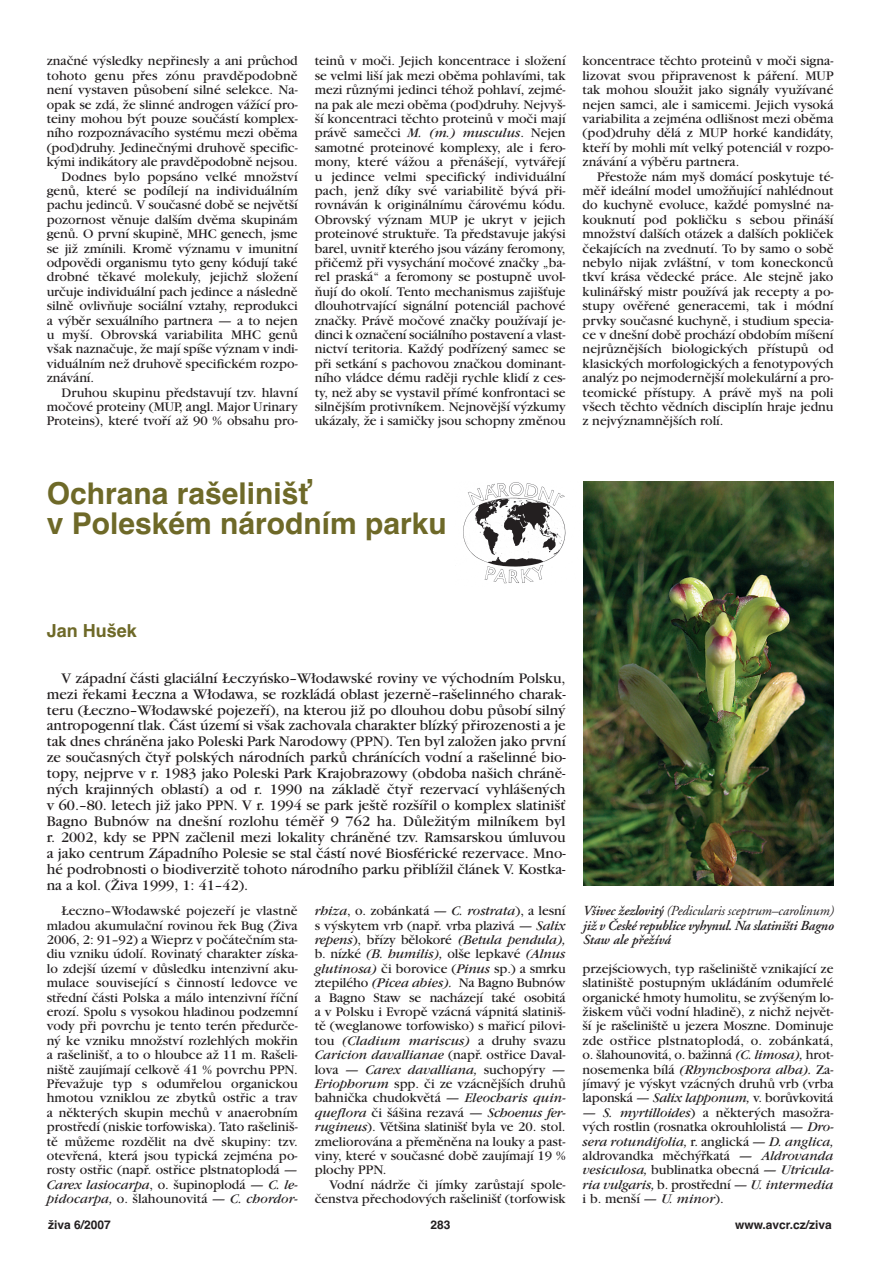
<style>
.page{position:relative;width:893px;height:1263px;background:#fff}
.page>*{position:absolute;margin:0;border:0;box-sizing:border-box;transform-origin:0 0}
.t1{font:700 30px/30px "Helvetica CE";color:#6e6928}
.t2{font:700 18px "Helvetica CE";color:#6e6928}
.t3{font:15.3px/15.9px "Garamond CE";color:#231f20;text-align:justify}
.t4{font:13.8px/14.4px "Garamond CE";color:#231f20;text-align:justify}
.t5{font:italic 600 13.8px/14.4px "Adobe Garamond CE";letter-spacing:-.015em;color:#231f20;text-align:justify}
.t6{font:700 12px "Helvetica CE";color:#231f20}
.s1{font-style:italic}
.s2{font-weight:400}
</style>
<div class="page">
<img style="left:463px;top:482px;width:103px;height:102px">
<img style="left:583px;top:482px;width:251px;height:403px">
<p class="t4" style="left:47px;top:55px;width:252px">značné výsledky nepřinesly a ani průchod</p>
<p class="t4" style="left:47px;top:70px;width:252px">tohoto genu přes zónu pravděpodobně</p>
<p class="t4" style="left:47px;top:84px;width:252px">není vystaven působení silné selekce. Na-</p>
<p class="t4" style="left:47px;top:98px;width:252px">opak se zdá, že slinné androgen vážící pro-</p>
<p class="t4" style="left:47px;top:113px;width:252px">teiny mohou být pouze součástí komplex-</p>
<p class="t4" style="left:47px;top:127px;width:252px">ního rozpoznávacího systému mezi oběma</p>
<p class="t4" style="left:47px;top:142px;width:252px">(pod)druhy. Jedinečnými druhově specific-</p>
<p class="t4" style="left:47px;top:156px;width:252px">kými indikátory ale pravděpodobně nejsou.</p>
<p class="t4" style="left:62px;top:170px;width:238px">Dodnes bylo popsáno velké množství</p>
<p class="t4" style="left:47px;top:185px;width:252px">genů, které se podílejí na individuálním</p>
<p class="t4" style="left:47px;top:199px;width:252px">pachu jedinců. V současné době se největší</p>
<p class="t4" style="left:47px;top:214px;width:252px">pozornost věnuje dalším dvěma skupinám</p>
<p class="t4" style="left:47px;top:228px;width:252px">genů. O první skupině, MHC genech, jsme</p>
<p class="t4" style="left:47px;top:242px;width:252px">se již zmínili. Kromě významu v imunitní</p>
<p class="t4" style="left:47px;top:257px;width:252px">odpovědi organismu tyto geny kódují také</p>
<p class="t4" style="left:47px;top:271px;width:252px">drobné těkavé molekuly, jejichž složení</p>
<p class="t4" style="left:47px;top:286px;width:252px">určuje individuální pach jedince a následně</p>
<p class="t4" style="left:47px;top:300px;width:252px">silně ovlivňuje sociální vztahy, reprodukci</p>
<p class="t4" style="left:47px;top:314px;width:252px">a výběr sexuálního partnera — a to nejen</p>
<p class="t4" style="left:47px;top:329px;width:252px">u myší. Obrovská variabilita MHC genů</p>
<p class="t4" style="left:47px;top:343px;width:252px">však naznačuje, že mají spíše význam v indi-</p>
<p class="t4" style="left:47px;top:358px;width:252px">viduálním než druhově specifickém rozpo-</p>
<p class="t4" style="left:47px;top:372px;width:49px">znávání.</p>
<p class="t4" style="left:62px;top:386px;width:238px">Druhou skupinu představují tzv. hlavní</p>
<p class="t4" style="left:47px;top:401px;width:252px">močové proteiny (MUP, angl. Major Urinary</p>
<p class="t4" style="left:47px;top:415px;width:252px">Proteins), které tvoří až 90 % obsahu pro-</p>
<p class="t4" style="left:315px;top:55px;width:252px">teinů v moči. Jejich koncentrace i složení se velmi liší jak mezi oběma pohlavími, tak mezi různými jedinci téhož pohlaví, zejmé&shy;na pak ale mezi oběma (pod)druhy. Nejvyš&shy;ší koncentraci těchto proteinů v moči mají právě samečci <span class="s1">M. (m.) musculus</span>. Nejen samotné proteinové komplexy, ale i fero&shy;mony, které vážou a přenášejí, vytvářejí u jedince velmi specifický individuální pach, jenž díky své variabilitě bývá při&shy;rovnáván k originálnímu čárovému kódu.<br>Obrovský význam MUP je ukryt v jejich proteinové struktuře. Ta představuje jakýsi barel, uvnitř kterého jsou vázány feromony, přičemž při vysychání močové značky „ba&shy;rel praská“ a feromony se postupně uvol&shy;ňují do okolí. Tento mechanismus zajišťuje dlouhotrvající signální potenciál pachové značky. Právě močové značky používají je&shy;dinci k označení sociálního postavení a vlast&shy;nictví teritoria. Každý podřízený samec se při setkání s pachovou značkou dominant&shy;ního vládce dému raději rychle klidí z ces&shy;ty, než aby se vystavil přímé konfrontaci se silnějším protivníkem. Nejnovější výzkumy ukázaly, že i samičky jsou schopny změnou</p>
<p class="t4" style="left:583px;top:55px;width:252px">koncentrace těchto proteinů v moči signa&shy;lizovat svou připravenost k páření. MUP tak mohou sloužit jako signály využívané nejen samci, ale i samicemi. Jejich vysoká variabilita a zejména odlišnost mezi oběma (pod)druhy dělá z MUP horké kandidáty, kteří by mohli mít velký potenciál v rozpo&shy;znávání a výběru partnera.</p>
<p class="t4" style="left:583px;top:170px;width:252px;text-indent:15px">Přestože nám myš domácí poskytuje té&shy;měř ideální model umožňující nahlédnout do kuchyně evoluce, každé pomyslné na&shy;kouknutí pod pokličku s sebou přináší množství dalších otázek a dalších pokliček čekajících na zvednutí. To by samo o sobě nebylo nijak zvláštní, v tom koneckonců tkví krása vědecké práce. Ale stejně jako kulinářský mistr používá jak recepty a po&shy;stupy ověřené generacemi, tak i módní prvky současné kuchyně, i studium specia&shy;ce v dnešní době prochází obdobím míšení nejrůznějších biologických přístupů od klasických morfologických a fenotypových analýz po nejmodernější molekulární a pro&shy;teomické přístupy. A právě myš na poli všech těchto vědních disciplín hraje jednu z nejvýznamnějších rolí.</p>
<h1 class="t1" style="left:47px;top:479px;width:402px">Ochrana rašelinišť<br>v Poleském národním parku</h1>
<h2 class="t2" style="left:47px;top:620px;width:92px">Jan Hušek</h2>
<p class="t3" style="left:47px;top:671px;width:520px;text-indent:15px">V západní části glaciální Łeczyńsko–Włodawské roviny ve východním Polsku, mezi řekami Łeczna a Włodawa, se rozkládá oblast jezerně–rašelinného charak&shy;teru (Łeczno–Włodawské pojezeří), na kterou již po dlouhou dobu působí silný antropogenní tlak. Část území si však zachovala charakter blízký přirozenosti a je tak dnes chráněna jako Poleski Park Narodowy (PPN). Ten byl založen jako první ze současných čtyř polských národních parků chránících vodní a rašelinné bio&shy;topy, nejprve v r. 1983 jako Poleski Park Krajobrazowy (obdoba našich chráně&shy;ných krajinných oblastí) a od r. 1990 na základě čtyř rezervací vyhlášených v 60.–80. letech již jako PPN. V r. 1994 se park ještě rozšířil o komplex slatinišť Bagno Bubnów na dnešní rozlohu téměř 9 762 ha. Důležitým milníkem byl r. 2002, kdy se PPN začlenil mezi lokality chráněné tzv. Ramsarskou úmluvou a jako centrum Západního Polesie se stal částí nové Biosférické rezervace. Mno&shy;hé podrobnosti o biodiverzitě tohoto národního parku přiblížil článek V. Kostka&shy;na a kol. (Živa 1999, 1: 41–42).</p>
<p class="t4" style="left:47px;top:905px;width:253px;text-indent:15px">Łeczno–Włodawské pojezeří je vlastně mladou akumulační rovinou řek Bug (Živa 2006, 2: 91–92) a Wieprz v počátečním sta&shy;diu vzniku údolí. Rovinatý charakter získa&shy;lo zdejší území v důsledku intenzivní aku&shy;mulace související s činností ledovce ve střední části Polska a málo intenzivní říční erozí. Spolu s vysokou hladinou podzemní vody při povrchu je tento terén předurče&shy;ný ke vzniku množství rozlehlých mokřin a rašelinišť, a to o hloubce až 11 m. Rašeli&shy;niště zaujímají celkově 41 % povrchu PPN.<br>Převažuje typ s odumřelou organickou hmotou vzniklou ze zbytků ostřic a trav a některých skupin mechů v anaerobním prostředí (niskie torfowiska). Tato rašeliniš&shy;tě můžeme rozdělit na dvě skupiny: tzv. otevřená, která jsou typická zejména po&shy;rosty ostřic (např. ostřice plstnatoplodá — <span class="s1">Carex lasiocarpa</span>, o. šupinoplodá — <span class="s1">C. le&shy;pidocarpa,</span> o. šlahounovitá — <span class="s1">C. chordor-</span></p>
<p class="t4" style="left:315px;top:905px;width:253px"><span class="s1">rhiza</span>, o. zobánkatá — <span class="s1">C. rostrata</span>), a lesní s výskytem vrb (např. vrba plazivá — <span class="s1">Salix repens</span>), břízy bělokoré <span class="s1">(Betula pendula), </span>b. nízké <span class="s1">(B. humilis),</span> olše lepkavé <span class="s1">(Alnus glutinosa)</span> či borovice (<span class="s1">Pinus</span> sp.) a smrku ztepilého <span class="s1">(Picea abies).</span> Na Bagno Bubnów a Bagno Staw se nacházejí také osobitá a v Polsku i Evropě vzácná vápnitá slatiniš&shy;tě (weglanowe torfowisko) s mařicí pilovi&shy;tou <span class="s1">(Cladium mariscus)</span> a druhy svazu <span class="s1">Caricion davallianae</span> (např. ostřice Daval&shy;lova — <span class="s1">Carex davalliana,</span> suchopýry — <span class="s1">Eriophorum</span> spp. či ze vzácnějších druhů bahnička chudokvětá — <span class="s1">Eleocharis quin&shy;queflora</span> či šášina rezavá — <span class="s1">Schoenus fer&shy;rugineus</span>). Většina slatinišť byla ve 20. stol. zmeliorována a přeměněna na louky a past&shy;viny, které v současné době zaujímají 19 % plochy PPN.</p>
<p class="t4" style="left:315px;top:1178px;width:252px;text-align:right">Vodní nádrže či jímky zarůstají spole&shy;čenstva přechodových rašelinišť (torfowisk</p>
<p class="t5" style="left:583px;top:905px;width:252px">Všivec žezlovitý <span class="s2">(Pedicularis sceptrum–carolinum) </span>již v České republice vyhynul. Na slatiništi Bagno Staw ale přežívá</p>
<p class="t4" style="left:583px;top:962px;width:252px">przejściowych, typ rašeliniště vznikající ze slatiniště postupným ukládáním odumřelé organické hmoty humolitu, se zvýšeným lo&shy;žiskem vůči vodní hladině), z nichž největ&shy;ší je rašeliniště u jezera Moszne. Dominuje zde ostřice plstnatoplodá, o. zobánkatá, o. šlahounovitá, o. bažinná <span class="s1">(C. limosa),</span> hrot&shy;nosemenka bílá <span class="s1">(Rhynchospora alba).</span> Za&shy;jímavý je výskyt vzácných druhů vrb (vrba laponská — <span class="s1">Salix lapponum,</span> v. borůvkovitá</p>
<p class="t4" style="left:583px;top:1106px;width:253px">— <span class="s1">S. myrtilloides</span>) a některých masožra&shy;vých rostlin (rosnatka okrouhlolistá — <span class="s1">Dro&shy;sera rotundifolia,</span> r. anglická — <span class="s1">D. anglica, </span>aldrovandka měchýřkatá <span class="s1">— Aldrovanda vesiculosa,</span> bublinatka obecná <span class="s1">— Utricula&shy;ria vulgaris,</span> b. prostřední — <span class="s1">U. intermedia </span>i b. menší — <span class="s1">U. minor</span>).</p>
<p class="t6" style="left:48px;top:1217px;width:64px">živa 6/2007</p>
<p class="t6" style="left:431px;top:1217px;width:22px">283</p>
<p class="t6" style="left:735px;top:1217px;width:98px">www.avcr.cz/ziva</p>
</div>
